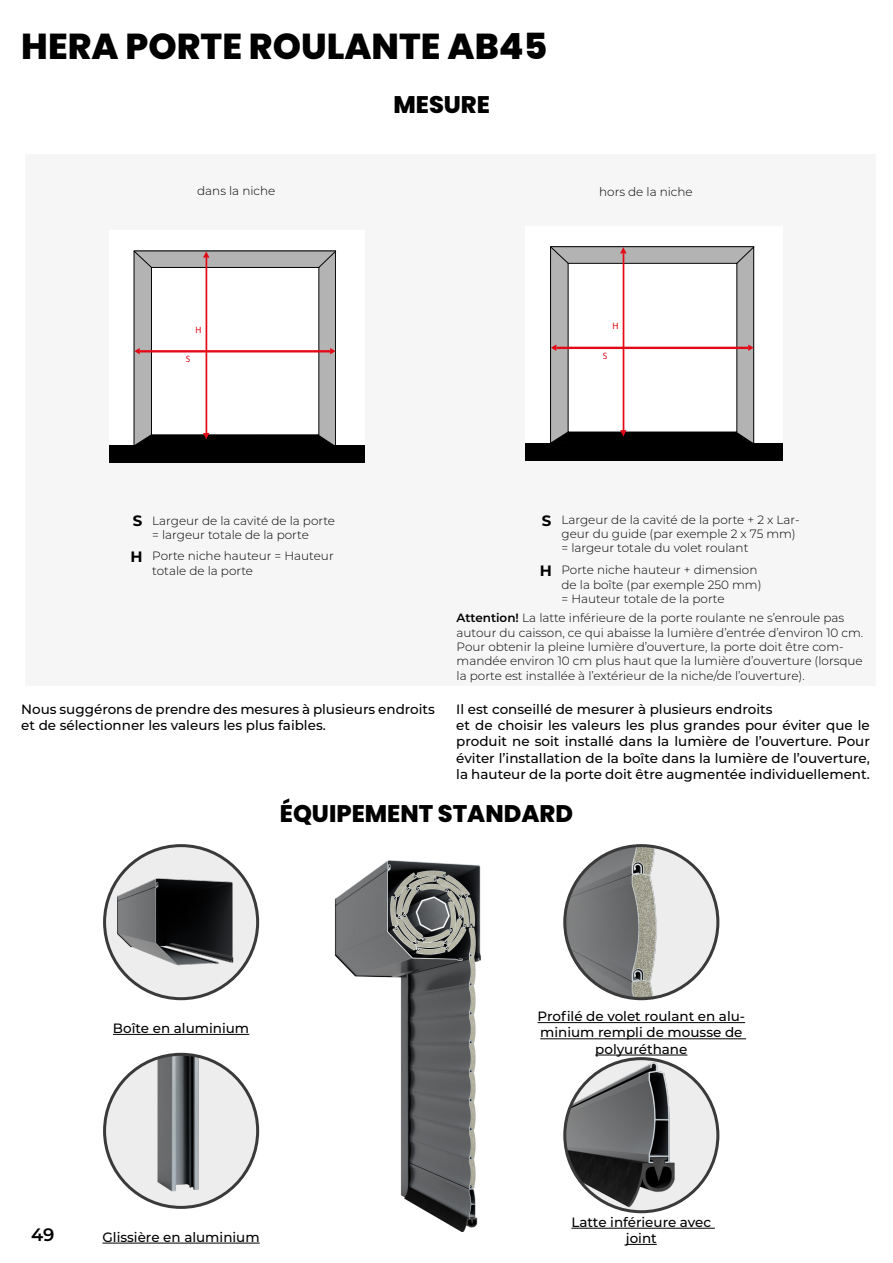
<style>
.page{position:relative;width:893px;height:1263px;background:#fff}
.page>*{position:absolute;margin:0;border:0;box-sizing:border-box;transform-origin:0 0}
.t1{font:800 36px "Poppins";color:#000}
.t2{font:800 24px "Poppins";color:#000}
.t3{font:600 18px "Montserrat";color:#000}
.t4{font:700 15px "Montserrat";color:#000}
.t5{font:500 13.5px/16.2px "Montserrat";color:#000}
.t6{font:300 12px/14.4px "Montserrat";color:#000}
.t7{font:9.3px "Myriad Pro";color:#e30916}
.t8{font:9.15px "Myriad Pro";color:#e30916}
.s1{font-weight:600}
</style>
<div class="page">
<div style="left:26px;top:154px;width:850px;height:531px;background:#f7f6f7"></div>
<div style="left:109px;top:230px;width:256px;height:233px;background:#fff"></div>
<div style="left:134px;top:251px;width:202px;height:195px;background:#b3b3b3"></div>
<div style="left:134px;top:251px;width:202px;height:195px;border:1px solid #010202"></div>
<div style="left:151px;top:267px;width:168px;height:168px;background:#fff"></div>
<div style="left:151px;top:267px;width:168px;height:168px;border:1px solid #010202"></div>
<svg style="left:133px;top:250px;width:19px;height:18px"></svg>
<svg style="left:318px;top:250px;width:19px;height:18px"></svg>
<hr style="left:206px;top:258px;width:1px;height:176px;background:#e30916">
<svg style="left:203px;top:251px;width:6px;height:7px"></svg>
<svg style="left:134px;top:348px;width:6px;height:6px"></svg>
<svg style="left:330px;top:348px;width:6px;height:6px"></svg>
<hr style="left:140px;top:350px;width:190px;height:2px;background:#e30916">
<div style="left:109px;top:446px;width:256px;height:17px;background:#000"></div>
<svg style="left:133px;top:433px;width:203px;height:13px;background:#262424"></svg>
<div style="left:525px;top:226px;width:258px;height:234px;background:#fff"></div>
<div style="left:550px;top:247px;width:204px;height:196px;background:#b3b3b3"></div>
<div style="left:550px;top:246px;width:204px;height:197px;border:1px solid #010202"></div>
<div style="left:568px;top:263px;width:169px;height:169px;background:#fff"></div>
<div style="left:568px;top:263px;width:169px;height:169px;border:1px solid #010202"></div>
<svg style="left:550px;top:246px;width:19px;height:18px"></svg>
<svg style="left:736px;top:246px;width:19px;height:18px"></svg>
<hr style="left:623px;top:253px;width:1px;height:178px;background:#e30916">
<svg style="left:620px;top:247px;width:7px;height:6px"></svg>
<svg style="left:551px;top:344px;width:5px;height:7px"></svg>
<svg style="left:748px;top:344px;width:6px;height:7px"></svg>
<hr style="left:556px;top:347px;width:192px;height:2px;background:#e30916">
<div style="left:525px;top:443px;width:258px;height:17px;background:#000"></div>
<svg style="left:550px;top:430px;width:204px;height:13px;background:#292828"></svg>
<hr style="left:538px;top:1022px;width:207px;height:1px;background:#000">
<hr style="left:540px;top:1038px;width:206px;height:1px;background:#000">
<hr style="left:595px;top:1055px;width:92px;height:1px;background:#000">
<hr style="left:102px;top:1243px;width:158px;height:1px;background:#000">
<hr style="left:571px;top:1228px;width:144px;height:1px;background:#000">
<hr style="left:626px;top:1244px;width:31px;height:1px;background:#000">
<hr style="left:113px;top:1034px;width:136px;height:1px;background:#000">
<img style="left:334px;top:860px;width:148px;height:371px">
<div style="left:565px;top:846px;width:153px;height:153px;background:#ededed;border-radius:50%"></div>
<img style="left:566px;top:846px;width:97px;height:153px">
<div style="left:563px;top:844px;width:156px;height:156px;border:3px solid #3a3a3a;border-radius:50%"></div>
<div style="left:565px;top:1059px;width:153px;height:153px;background:#ededed;border-radius:50%"></div>
<img style="left:565px;top:1060px;width:112px;height:150px">
<div style="left:563px;top:1057px;width:156px;height:156px;border:3px solid #3a3a3a;border-radius:50%"></div>
<div style="left:105px;top:846px;width:153px;height:153px;background:#ededed;border-radius:50%"></div>
<img style="left:113px;top:875px;width:121px;height:94px">
<div style="left:103px;top:844px;width:156px;height:156px;border:3px solid #3a3a3a;border-radius:50%"></div>
<div style="left:105px;top:1054px;width:153px;height:153px;background:#ededed;border-radius:50%"></div>
<img style="left:151px;top:1054px;width:55px;height:138px">
<div style="left:103px;top:1053px;width:156px;height:156px;border:3px solid #3a3a3a;border-radius:50%"></div>
<h1 class="t1" style="left:21px;top:26px;width:527px">HERA PORTE ROULANTE AB45</h1>
<h2 class="t2" style="left:393px;top:91px;width:98px">MESURE</h2>
<p class="t6" style="left:197px;top:183px;width:80px">dans la niche</p>
<p class="t6" style="left:599px;top:184px;width:95px">hors de la niche</p>
<p class="t8" style="left:195px;top:324px;width:8px">H</p>
<p class="t8" style="left:186px;top:354px;width:6px">S</p>
<p class="t4" style="left:133px;top:510px;width:11px">S</p>
<p class="t4" style="left:130px;top:546px;width:14px">H</p>
<p class="t6" style="left:152px;top:513px;width:184px">Largeur de la cavité de la porte = largeur totale de la porte</p>
<p class="t6" style="left:152px;top:548px;width:183px">Porte niche hauteur = Hauteur totale de la porte</p>
<p class="t7" style="left:612px;top:320px;width:8px">H</p>
<p class="t7" style="left:603px;top:350px;width:6px">S</p>
<p class="t4" style="left:542px;top:510px;width:11px">S</p>
<p class="t4" style="left:540px;top:560px;width:14px">H</p>
<p class="t6" style="left:561px;top:512px;width:240px">Largeur de la cavité de la porte + 2 x Lar&shy;geur du guide (par exemple 2 x 75 mm) = largeur totale du volet roulant</p>
<p class="t6" style="left:561px;top:563px;width:201px">Porte niche hauteur + dimension de la boîte (par exemple 250 mm) = Hauteur totale de la porte</p>
<p class="t6" style="left:457px;top:610px;width:408px"><span class="s1">Attention!</span> La latte inférieure de la porte roulante ne s’enroule pas autour du caisson, ce qui abaisse la lumière d’entrée d’environ 10 cm.<br>Pour obtenir la pleine lumière d’ouverture, la porte doit être com&shy;mandée environ 10 cm plus haut que la lumière d’ouverture (lorsque la porte est installée à l’extérieur de la niche/de l’ouverture).</p>
<p class="t5" style="left:21px;top:700px;width:415px">Nous suggérons de prendre des mesures à plusieurs endroits et de sélectionner les valeurs les plus faibles.</p>
<p class="t5" style="left:456px;top:700px;width:415px">Il est conseillé de mesurer à plusieurs endroits<br>et de choisir les valeurs les plus grandes pour éviter que le produit ne soit installé dans la lumière de l’ouverture. Pour éviter l’installation de la boîte dans la lumière de l’ouverture, la hauteur de la porte doit être augmentée individuellement.</p>
<h2 class="t2" style="left:280px;top:799px;width:295px">ÉQUIPEMENT STANDARD</h2>
<p class="t5" style="left:113px;top:1019px;width:138px">Boîte en aluminium</p>
<h3 class="t3" style="left:31px;top:1222px;width:25px">49</h3>
<p class="t5" style="left:102px;top:1228px;width:159px">Glissière en aluminium</p>
<p class="t5" style="left:538px;top:1008px;width:209px;text-align:center">Profilé de volet roulant en alu&shy;minium rempli de mousse de polyuréthane</p>
<p class="t5" style="left:571px;top:1213px;width:141px;text-align:center">Latte inférieure avec joint</p>
</div>
